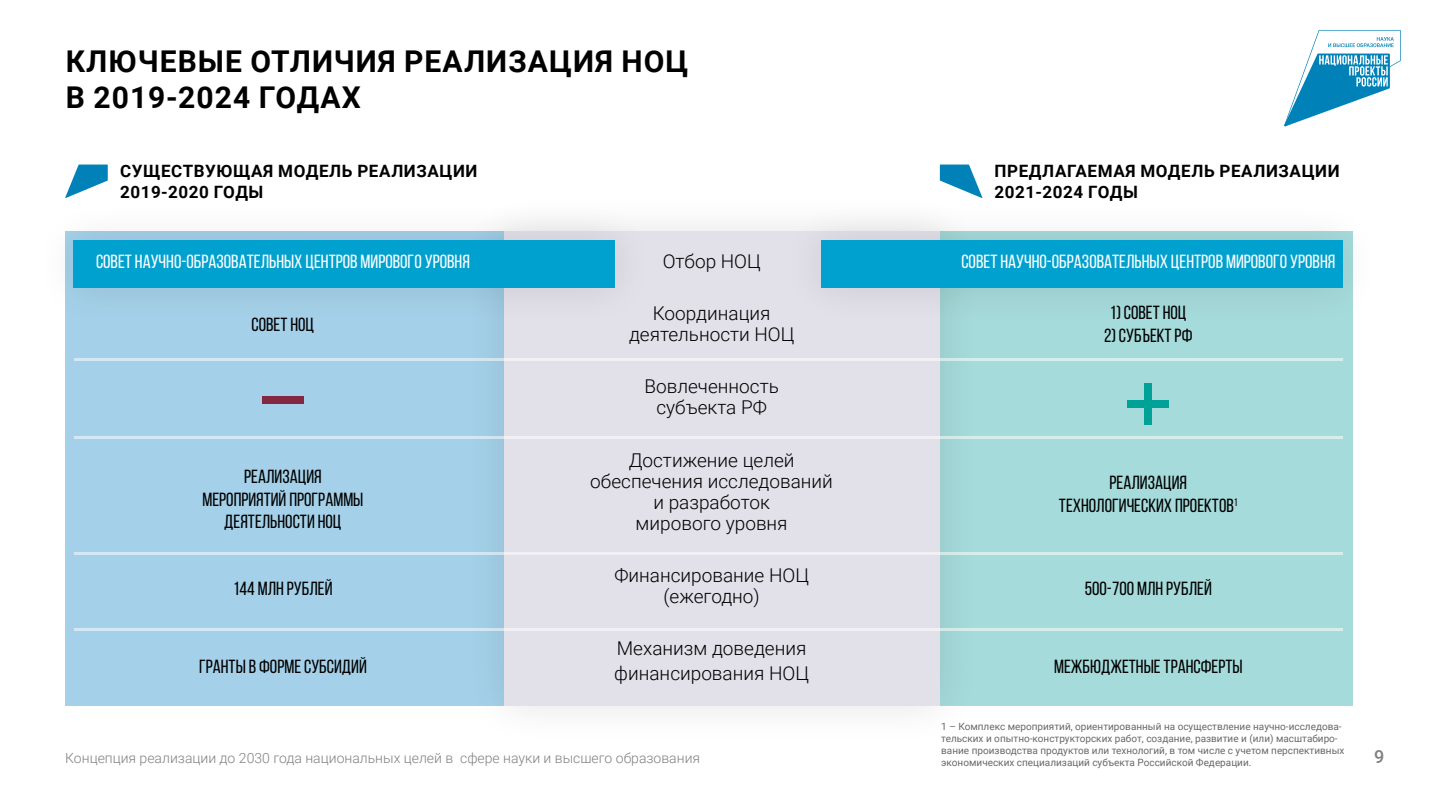
<style>
.page{position:relative;width:1437px;height:808px;background:#fff}
.page>*{position:absolute;margin:0;border:0;box-sizing:border-box;transform-origin:0 0}
.t1{font:700 30px/36px "Roboto";letter-spacing:.035em;color:#000}
.t2{font:300 19px/21px "Roboto";color:#000;text-align:center}
.t3{font:19px/22.8px "Bebas Neue";color:#000;text-align:center}
.t4{font:19px "Bebas Neue";color:#fff}
.t5{font:500 18px "Roboto";color:#808080}
.t6{font:700 17px/20.4px "Roboto";letter-spacing:.035em;color:#000}
.t7{font:300 14px "Roboto";color:#808080}
.t8{font:10px/12px "Roboto";color:#686868}
</style>
<div class="page">
<svg style="left:1284px;top:30px;width:116px;height:96px"></svg>
<div style="left:939px;top:231px;width:413px;height:475px;background:#a6dbdb"></div>
<div style="left:65px;top:231px;width:439px;height:475px;background:#a4d1e9"></div>
<div style="left:463px;top:190px;width:518px;height:557px;background:#000;opacity:.11"></div>
<div style="left:504px;top:231px;width:435px;height:475px;background:#e2e0e9"></div>
<div style="left:32px;top:198px;width:623px;height:130px;background:#000;opacity:.11"></div>
<div style="left:74px;top:240px;width:541px;height:47px;background:#00a1ce"></div>
<div style="left:779px;top:198px;width:604px;height:130px;background:#000;opacity:.11"></div>
<div style="left:820px;top:240px;width:522px;height:47px;background:#00a1ce"></div>
<hr style="left:74px;top:359px;width:1268px;height:2px;background:#fff">
<hr style="left:74px;top:436px;width:1268px;height:2px;background:#fff">
<hr style="left:74px;top:552px;width:1268px;height:2px;background:#fff">
<hr style="left:74px;top:628px;width:1268px;height:2px;background:#fff">
<div style="left:1127px;top:400px;width:41px;height:7px;background:#00a297"></div>
<div style="left:1144px;top:383px;width:7px;height:41px;background:#00a297"></div>
<div style="left:262px;top:396px;width:41px;height:8px;background:#832742"></div>
<svg style="left:65px;top:164px;width:43px;height:34px"></svg>
<svg style="left:939px;top:164px;width:43px;height:34px"></svg>
<h1 class="t1" style="left:66px;top:43px;width:624px">КЛЮЧЕВЫЕ ОТЛИЧИЯ РЕАЛИЗАЦИЯ НОЦ<br>В 2019-2024 ГОДАХ</h1>
<h3 class="t6" style="left:120px;top:160px;width:359px">СУЩЕСТВУЮЩАЯ МОДЕЛЬ РЕАЛИЗАЦИИ<br>2019-2020 ГОДЫ</h3>
<h3 class="t6" style="left:994px;top:160px;width:346px">ПРЕДЛАГАЕМАЯ МОДЕЛЬ РЕАЛИЗАЦИИ<br>2021-2024 ГОДЫ</h3>
<h2 class="t4" style="left:96px;top:251px;width:375px">Совет научно-образовательных центров мирового уровня</h2>
<h2 class="t3" style="left:251px;top:312px;width:64px">Совет НОЦ</h2>
<h2 class="t3" style="left:202px;top:464px;width:162px">Реализация мероприятий программы деятельности НОЦ</h2>
<h2 class="t3" style="left:233px;top:577px;width:101px">144 млн рублей</h2>
<h2 class="t3" style="left:199px;top:655px;width:169px">Гранты в форме субсидий</h2>
<h2 class="t2" style="left:662px;top:250px;width:99px">Отбор НОЦ</h2>
<h2 class="t2" style="left:629px;top:302px;width:167px">Координация деятельности НОЦ</h2>
<h2 class="t2" style="left:644px;top:375px;width:136px">Вовлеченность субъекта РФ</h2>
<h2 class="t2" style="left:590px;top:448px;width:244px">Достижение целей обеспечения исследований и разработок<br>мирового уровня</h2>
<h2 class="t2" style="left:614px;top:564px;width:196px">Финансирование НОЦ (ежегодно)</h2>
<h2 class="t2" style="left:614px;top:635px;width:196px;line-height:25px;text-align:left">Механизм доведения финансирования НОЦ</h2>
<h2 class="t4" style="left:961px;top:251px;width:375px">Совет научно-образовательных центров мирового уровня</h2>
<h2 class="t3" style="left:1109px;top:301px;width:78px">1) Совет НОЦ</h2>
<h2 class="t3" style="left:1103px;top:324px;width:90px">2) Субъект РФ</h2>
<h2 class="t3" style="left:1058px;top:471px;width:180px">Реализация технологических проектов<sup>1</sup></h2>
<h2 class="t3" style="left:1084px;top:577px;width:128px">500-700 млн рублей</h2>
<h2 class="t3" style="left:1053px;top:655px;width:190px">Межбюджетные трансферты</h2>
<p class="t8" style="left:941px;top:720px;width:404px">1 – Комплекс мероприятий, ориентированный на осуществление научно-исследова&shy;тельских и опытно-конструкторских работ, создание, развитие и (или) масштабиро&shy;вание производства продуктов или технологий, в том числе с учетом перспективных экономических специализаций субъекта Российской Федерации.</p>
<h3 class="t7" style="left:65px;top:747px;width:636px">Концепция реализации до 2030 года национальных целей в сфере науки и высшего образования</h3>
<h3 class="t5" style="left:1373px;top:743px;width:12px">9</h3>
</div>
